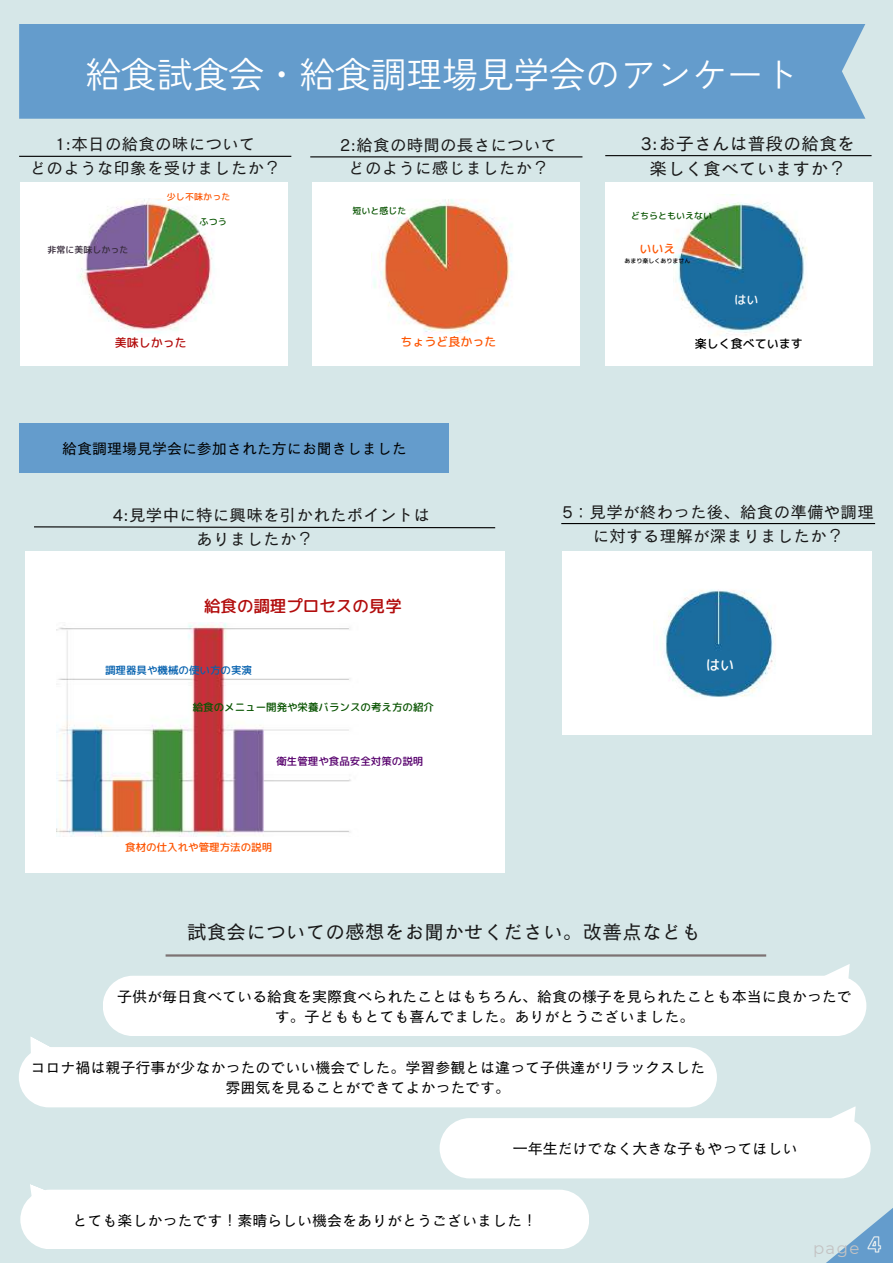
<style>
.page{position:relative;width:893px;height:1264px;background:#fff}
.page>*{position:absolute;margin:0;border:0;box-sizing:border-box;transform-origin:0 0}
.t1{font:36px "Zen Kaku Gothic New";letter-spacing:-.01em;color:#fff}
.t2{font:19.5px "Canva Cezanne Pro N M";letter-spacing:.015em;color:#191919}
.t3{font:17.7px/25.8px "Canva Cezanne Pro N M";letter-spacing:.015em;color:#191919;text-align:center}
.t4{font:16.5px/23.5px "Canva Cezanne Pro N M";letter-spacing:.015em;color:#191919;text-align:center}
.t5{font:16.5px "rounded mplus 1 p medium";color:#b20d0d}
.t6{font:16.5px "Montserrat";color:#c4c3c3}
.t7{font:15px/20.2px "Canva Cezanne Pro N M";color:#000;text-align:center}
.t8{font:13.95px "rounded mplus 1 p medium";color:#fff}
.t9{font:12px "rounded mplus 1 p medium";color:#fd5604}
.t10{font:12px "rounded mplus 1 p medium";color:#000}
.t11{font:12px "rounded mplus 1 p medium";color:#b20d0d}
.t12{font:12px "rounded mplus 1 p medium";color:#fff}
.t13{font:10.5px "rounded mplus 1 p medium";color:#095402}
.t14{font:10.5px "rounded mplus 1 p medium";color:#0762af}
.t15{font:10.5px "rounded mplus 1 p medium";color:#57006d}
.t16{font:10.5px "rounded mplus 1 p medium";color:#fd5604}
.t17{font:9px "rounded mplus 1 p medium";color:#095402}
.t18{font:9px "rounded mplus 1 p medium";color:#372b3b}
.t19{font:9px "rounded mplus 1 p medium";letter-spacing:.015em;color:#fd5604}
.t20{font:6px "rounded mplus 1 p medium";color:#000}
.s1{font-family:"Hussar Ekologiczne 1";font-size:18.3px;color:#fffdf7}
</style>
<div class="page">
<div style="left:0;top:0;width:892px;height:1262px;background:#d6e7e8"></div>
<svg style="left:34px;top:526px;width:462px;height:3px"></svg>
<hr style="left:605px;top:155px;width:266px;height:1px;background:#000">
<div style="left:19px;top:24px;width:846px;height:95px;background:#649ccc"></div>
<hr style="left:165px;top:954px;width:601px;height:2px;background:#7d7373">
<svg style="left:827px;top:964px;width:22px;height:11px"></svg>
<div style="left:103px;top:975px;width:763px;height:61px;background:#fff"></div>
<hr style="left:19px;top:156px;width:272px;height:1px;background:#000">
<div style="left:20px;top:183px;width:268px;height:183px;background:#fff"></div>
<img style="left:78px;top:198px;width:136px;height:135px">
<hr style="left:310px;top:156px;width:272px;height:1px;background:#000">
<div style="left:312px;top:183px;width:268px;height:183px;background:#fff"></div>
<img style="left:371px;top:199px;width:141px;height:140px">
<div style="left:605px;top:183px;width:268px;height:183px;background:#fff"></div>
<img style="left:673px;top:194px;width:134px;height:142px">
<div style="left:19px;top:423px;width:429px;height:50px;background:#649ccc"></div>
<hr style="left:561px;top:523px;width:314px;height:1px;background:#000">
<div style="left:25px;top:551px;width:479px;height:322px;background:#fff"></div>
<img style="left:57px;top:622px;width:294px;height:214px">
<div style="left:562px;top:551px;width:309px;height:184px;background:#fff"></div>
<img style="left:664px;top:589px;width:111px;height:108px">
<svg style="left:19px;top:1037px;width:873px;height:225px"></svg>
<h1 class="t1" style="left:86px;top:46px;width:714px">給食試食会・給食調理場見学会のアンケート</h1>
<p class="t4" style="left:30px;top:132px;width:252px">1:本日の給食の味について<br>どのような印象を受けましたか？</p>
<p class="t19" style="left:167px;top:190px;width:65px">少し不味かった</p>
<p class="t17" style="left:200px;top:215px;width:29px">ふつう</p>
<p class="t18" style="left:47px;top:244px;width:82px">非常に美味しかった</p>
<p class="t11" style="left:115px;top:333px;width:73px">美味しかった</p>
<p class="t4" style="left:340px;top:133px;width:218px">2:給食の時間の長さについてどのように感じましたか？</p>
<p class="t17" style="left:352px;top:204px;width:55px">短いと感じた</p>
<p class="t9" style="left:400px;top:333px;width:97px">ちょうど良かった</p>
<p class="t3" style="left:640px;top:130px;width:216px">3:お子さんは普段の給食を楽しく食べていますか？</p>
<p class="t17" style="left:631px;top:209px;width:82px">どちらともいえない</p>
<p class="t9" style="left:639px;top:240px;width:37px">いいえ</p>
<p class="t20" style="left:624px;top:257px;width:67px">あまり楽しくありません</p>
<p class="t12" style="left:734px;top:291px;width:25px">はい</p>
<p class="t10" style="left:694px;top:335px;width:109px">楽しく食べています</p>
<p class="t7" style="left:62px;top:438px;width:346px">給食調理場見学会に参加された方にお聞きしました</p>
<p class="t4" style="left:196px;top:503px;width:235px;text-align:left;text-indent:-83px">4:見学中に特に興味を引かれたポイントはありましたか？</p>
<p class="t5" style="left:204px;top:594px;width:199px">給食の調理プロセスの見学</p>
<p class="t4" style="left:562px;top:500px;width:313px">5：見学が終わった後、給食の準備や調理に対する理解が深まりましたか？</p>
<p class="t14" style="left:105px;top:662px;width:148px">調理器具や機械の使い方の実演</p>
<p class="t8" style="left:706px;top:655px;width:29px">はい</p>
<p class="t13" style="left:193px;top:699px;width:243px">給食のメニュー開発や栄養バランスの考え方の紹介</p>
<p class="t15" style="left:276px;top:754px;width:148px">衛生管理や食品安全対策の説明</p>
<p class="t16" style="left:125px;top:840px;width:148px">食材の仕入れや管理方法の説明</p>
<h2 class="t2" style="left:187px;top:921px;width:515px">試食会についての感想をお聞かせください。改善点なども</h2>
<p class="t7" style="left:117px;top:985px;width:736px">子供が毎日食べている給食を実際食べられたことはもちろん、給食の様子を見られたことも本当に良かったです。子どももとても喜んでました。ありがとうございました。</p>
<p class="t7" style="left:31px;top:1057px;width:676px">コロナ禍は親子行事が少なかったのでいい機会でした。学習参観とは違って子供達がリラックスした雰囲気を見ることができてよかったです。</p>
<p class="t7" style="left:512px;top:1138px;width:286px">一年生だけでなく大きな子もやってほしい</p>
<p class="t7" style="left:72px;top:1209px;width:466px">とても楽しかったです！素晴らしい機会をありがとうございました！</p>
<p class="t6" style="left:813px;top:1237px;width:70px">page <span class="s1">4</span></p>
</div>
